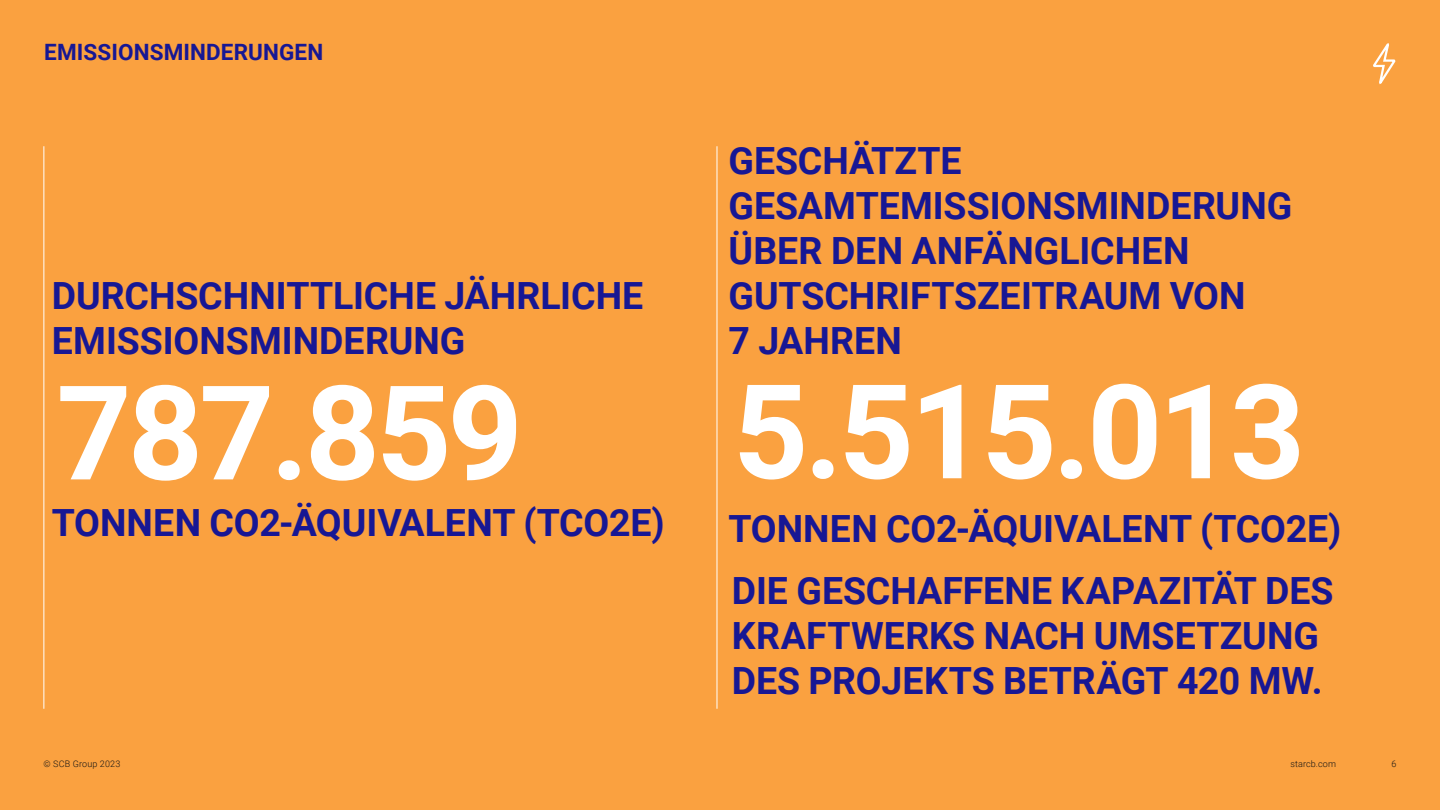
<style>
.page{position:relative;width:1440px;height:810px;background:#faa140}
.page>*{position:absolute;margin:0;border:0;box-sizing:border-box;transform-origin:0 0}
.Headline___175pt{font:700 131.25px "Roboto";letter-spacing:-.03em;color:#fff}
.t1{font:700 37.5px/45px "Roboto";color:#171794}
.Title___30pt{font:700 22.5px "Roboto";letter-spacing:.005em;color:#171794}
.t2{font:300 9px "Roboto";letter-spacing:.015em;color:#141414}
</style>
<div class="page">
<svg style="left:1373px;top:43px;width:23px;height:42px"></svg>
<hr style="left:44px;top:146px;width:1px;height:563px;background:#fff">
<hr style="left:717px;top:146px;width:1px;height:563px;background:#fff">
<p class="Title___30pt" style="left:44px;top:37px;width:280px">EMISSIONSMINDERUNGEN</p>
<p class="t1" style="left:52px;top:272px;width:593px">DURCHSCHNITTLICHE JÄHRLICHE<br>EMISSIONSMINDERUNG</p>
<p class="t1" style="left:728px;top:137px;width:566px">GESCHÄTZTE<br>GESAMTEMISSIONSMINDERUNG<br>ÜBER DEN ANFÄNGLICHEN<br>GUTSCHRIFTSZEITRAUM VON<br>7 JAHREN</p>
<p class="Headline___175pt" style="left:733px;top:340px;width:574px">5.515.013</p>
<p class="Headline___175pt" style="left:56px;top:341px;width:468px">787.859</p>
<p class="t1" style="left:52px;top:499px;width:615px">TONNEN CO2-ÄQUIVALENT (TCO2E)</p>
<p class="t1" style="left:728px;top:505px;width:615px">TONNEN CO2-ÄQUIVALENT (TCO2E)</p>
<p class="t1" style="left:732px;top:567px;width:603px">DIE GESCHAFFENE KAPAZITÄT DES<br>KRAFTWERKS NACH UMSETZUNG<br>DES PROJEKTS BETRÄGT 420 MW.</p>
<p class="t2" style="left:44px;top:757px;width:78px">© SCB Group 2023</p>
<p class="t2" style="left:1290px;top:757px;width:47px">starcb.com</p>
<p class="t2" style="left:1392px;top:757px;width:6px">6</p>
</div>
